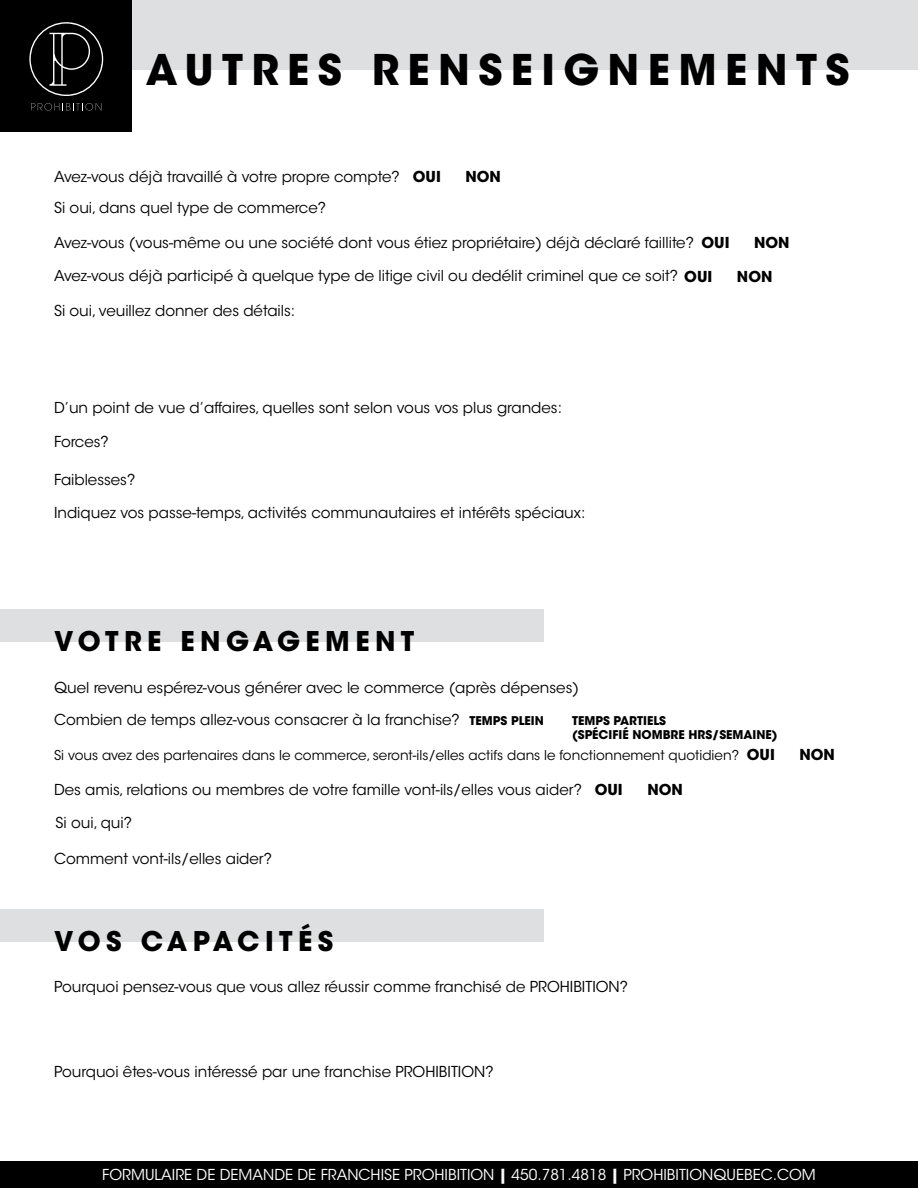
<style>
.page{position:relative;width:918px;height:1188px;background:#fff}
.page>*{position:absolute;margin:0;border:0;box-sizing:border-box;transform-origin:0 0}
.t1{font:700 42px "ITC Avant Garde Std";letter-spacing:.2em;color:#000}
.t2{font:700 27px "ITC Avant Garde Std";letter-spacing:.2em;color:#000}
.t3{font:15px/32.8px "ITC Avant Garde Std";color:#000}
.t4{font:15px "ITC Avant Garde Std";color:#fff}
.t5{font:700 15px "ITC Avant Garde Std";color:#000}
.t6{font:13.5px "ITC Avant Garde Std";color:#000}
.t7{font:700 12px/14.4px "ITC Avant Garde Std";color:#000}
.s1{font-weight:700}
.s2{font-weight:700;font-size:12px}
</style>
<div class="page">
<div style="left:0;top:0;width:918px;height:70px;background:#dedfe0"></div>
<div style="left:0;top:0;width:131px;height:131px;background:#000"></div>
<svg style="left:31px;top:103px;width:70px;height:8px"></svg>
<svg style="left:29px;top:22px;width:74px;height:74px"></svg>
<div style="left:0;top:1161px;width:918px;height:27px;background:#000"></div>
<div style="left:0;top:609px;width:544px;height:32px;background:#dedfe0"></div>
<div style="left:0;top:909px;width:544px;height:32px;background:#dedfe0"></div>
<h1 class="t1" style="left:146px;top:42px;width:705px">AUTRES RENSEIGNEMENTS</h1>
<p class="t3" style="left:54px;top:160px;width:347px">Avez-vous déjà travaillé à votre propre compte?</p>
<p class="t3" style="left:54px;top:191px;width:274px">Si oui, dans quel type de commerce?</p>
<p class="t5" style="left:413px;top:167px;width:30px">OUI</p>
<p class="t5" style="left:465px;top:167px;width:37px">NON</p>
<p class="t3" style="left:54px;top:227px;width:660px">Avez-vous (vous-même ou une société dont vous étiez propriétaire) déjà déclaré faillite?<br>Avez-vous déjà participé à quelque type de litige civil ou dedélit criminel que ce soit? <span class="s1">OUI</span></p>
<p class="t5" style="left:702px;top:233px;width:30px">OUI</p>
<p class="t3" style="left:54px;top:295px;width:243px">Si oui, veuillez donner des détails:</p>
<p class="t5" style="left:754px;top:233px;width:37px">NON</p>
<p class="t5" style="left:737px;top:267px;width:37px">NON</p>
<p class="t3" style="left:54px;top:392px;width:510px">D’un point de vue d’affaires, quelles sont selon vous vos plus grandes:</p>
<p class="t3" style="left:54px;top:425px;width:56px">Forces?</p>
<p class="t3" style="left:54px;top:463px;width:83px">Faiblesses?</p>
<p class="t3" style="left:54px;top:496px;width:533px">Indiquez vos passe-temps, activités communautaires et intérêts spéciaux:</p>
<h2 class="t2" style="left:54px;top:624px;width:362px">VOTRE ENGAGEMENT</h2>
<p class="t3" style="left:54px;top:671px;width:527px">Quel revenu espérez-vous générer avec le commerce (après dépenses)</p>
<p class="t3" style="left:54px;top:703px;width:491px">Combien de temps allez-vous consacrer à la franchise? <span class="s2">TEMPS PLEIN</span></p>
<p class="t7" style="left:572px;top:713px;width:207px">TEMPS PARTIELS<br>(SPÉCIFIÉ NOMBRE HRS/SEMAINE)</p>
<p class="t6" style="left:54px;top:747px;width:687px">Si vous avez des partenaires dans le commerce, seront-ils/elles actifs dans le fonctionnement quotidien?</p>
<p class="t3" style="left:54px;top:773px;width:530px">Des amis, relations ou membres de votre famille vont-ils/elles vous aider?</p>
<p class="t5" style="left:747px;top:745px;width:30px">OUI</p>
<p class="t5" style="left:595px;top:779px;width:30px">OUI</p>
<p class="t5" style="left:647px;top:779px;width:37px">NON</p>
<p class="t3" style="left:56px;top:806px;width:78px">Si oui, qui?</p>
<p class="t3" style="left:54px;top:843px;width:220px">Comment vont-ils/elles aider?</p>
<h2 class="t2" style="left:54px;top:924px;width:281px">VOS CAPACITÉS</h2>
<p class="t3" style="left:54px;top:970px;width:576px">Pourquoi pensez-vous que vous allez réussir comme franchisé de PROHIBITION?</p>
<p class="t5" style="left:799px;top:745px;width:37px">NON</p>
<p class="t3" style="left:54px;top:1055px;width:441px">Pourquoi êtes-vous intéressé par une franchise PROHIBITION?</p>
<p class="t4" style="left:102px;top:1166px;width:715px">FORMULAIRE DE DEMANDE DE FRANCHISE PROHIBITION <span class="s1">|</span> 450.781.4818 <span class="s1">|</span> PROHIBITIONQUEBEC.COM</p>
</div>
